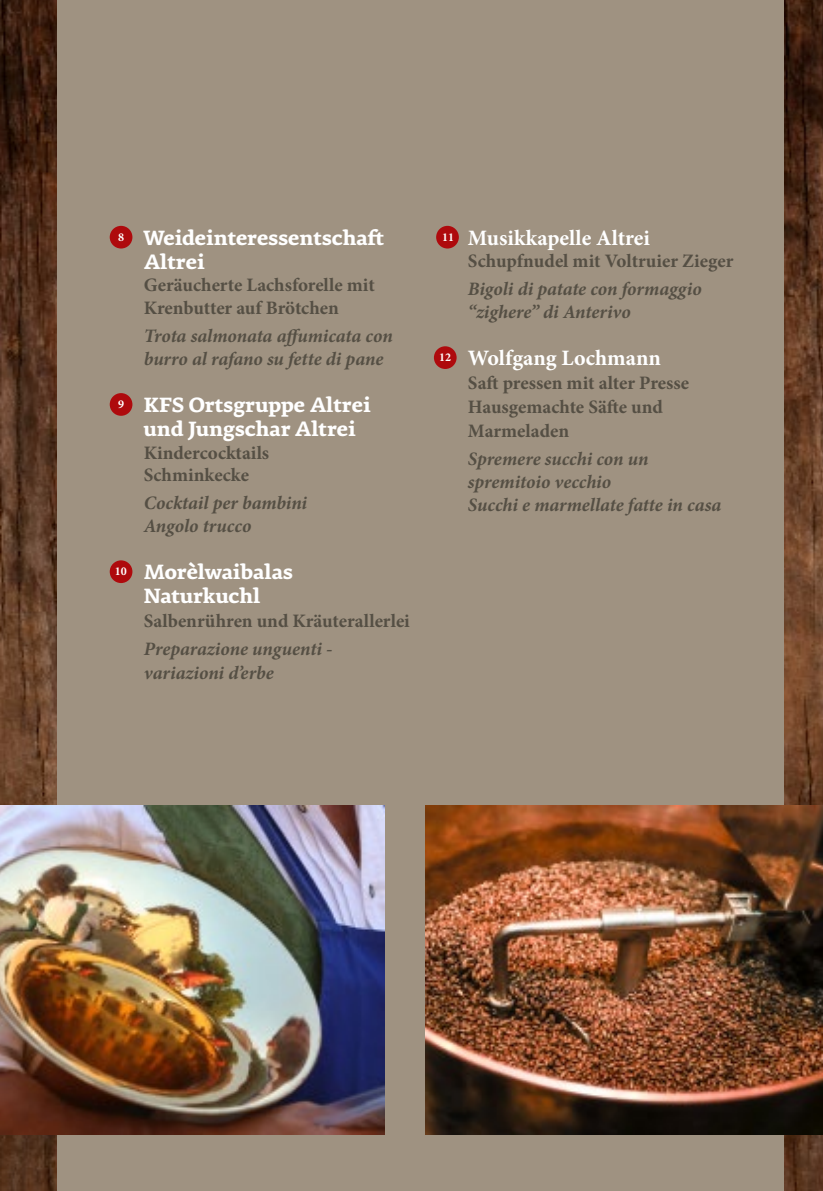
<style>
.page{position:relative;width:823px;height:1191px;background:#fff}
.page>*{position:absolute;margin:0;border:0;box-sizing:border-box;transform-origin:0 0}
.t1{font:700 22px/24px "Premiera";color:#fff;text-align:center}
.t2{font:700 22px "Minion Pro";color:#fff}
.t3{font:italic 700 19px/22.8px "Minion Pro";letter-spacing:-.005em;color:#554f44}
.t4{font:700 19px/22.8px "Minion Pro";color:#554f44}
</style>
<div class="page">
<img style="left:0;top:0;width:57px;height:1191px">
<img style="left:782px;top:0;width:40px;height:1191px">
<div style="left:57px;top:0;width:725px;height:1191px;background:#9f9281"></div>
<img style="left:0;top:805px;width:384px;height:329px">
<img style="left:425px;top:805px;width:397px;height:329px">
<div style="left:110px;top:226px;width:22px;height:22px;background:#ae0a0d;border-radius:50%"></div>
<div style="left:110px;top:393px;width:22px;height:23px;background:#ae0a0d;border-radius:50%"></div>
<div style="left:110px;top:560px;width:22px;height:23px;background:#ae0a0d;border-radius:50%"></div>
<div style="left:436px;top:226px;width:22px;height:22px;background:#ae0a0d;border-radius:50%"></div>
<div style="left:433px;top:346px;width:23px;height:23px;background:#ae0a0d;border-radius:50%"></div>
<p class="t1" style="left:144px;top:225px;width:241px;text-align:left;text-indent:-26px"><sup>8</sup> Weideinteressentschaft<br>Altrei</p>
<p class="t4" style="left:144px;top:274px;width:232px">Geräucherte Lachsforelle mit<br>Krenbutter auf Brötchen</p>
<p class="t3" style="left:144px;top:324px;width:250px">Trota salmonata affumicata con burro al rafano su fette di pane</p>
<p class="t1" style="left:118px;top:392px;width:254px"><sup>9</sup> KFS Ortsgruppe Altrei und Jungschar Altrei</p>
<p class="t4" style="left:144px;top:441px;width:127px">Kindercocktails<br>Schminkecke</p>
<p class="t3" style="left:144px;top:491px;width:165px">Cocktail per bambini<br>Angolo trucco</p>
<p class="t1" style="left:115px;top:560px;width:179px"><sup>10</sup> Morèlwaibalas<br>Naturkuchl</p>
<p class="t4" style="left:144px;top:609px;width:267px">Salbenrühren und Kräuterallerlei</p>
<p class="t3" style="left:144px;top:636px;width:190px;line-height:24px">Preparazione unguenti - variazioni d’erbe</p>
<p class="t2" style="left:442px;top:222px;width:209px"><sup>11</sup> Musikkapelle Altrei</p>
<p class="t4" style="left:467px;top:250px;width:267px">Schupfnudel mit Voltruier Zieger</p>
<p class="t3" style="left:467px;top:277px;width:235px">Bigoli di patate con formaggio “zighere” di Anterivo</p>
<p class="t2" style="left:439px;top:342px;width:223px"><sup>12</sup> Wolfgang Lochmann</p>
<p class="t4" style="left:467px;top:371px;width:223px;line-height:24px">Saft pressen mit alter Presse<br>Hausgemachte Säfte und<br>Marmeladen</p>
<p class="t3" style="left:467px;top:447px;width:255px">Spremere succhi con un spremitoio vecchio<br>Succhi e marmellate fatte in casa</p>
</div>
